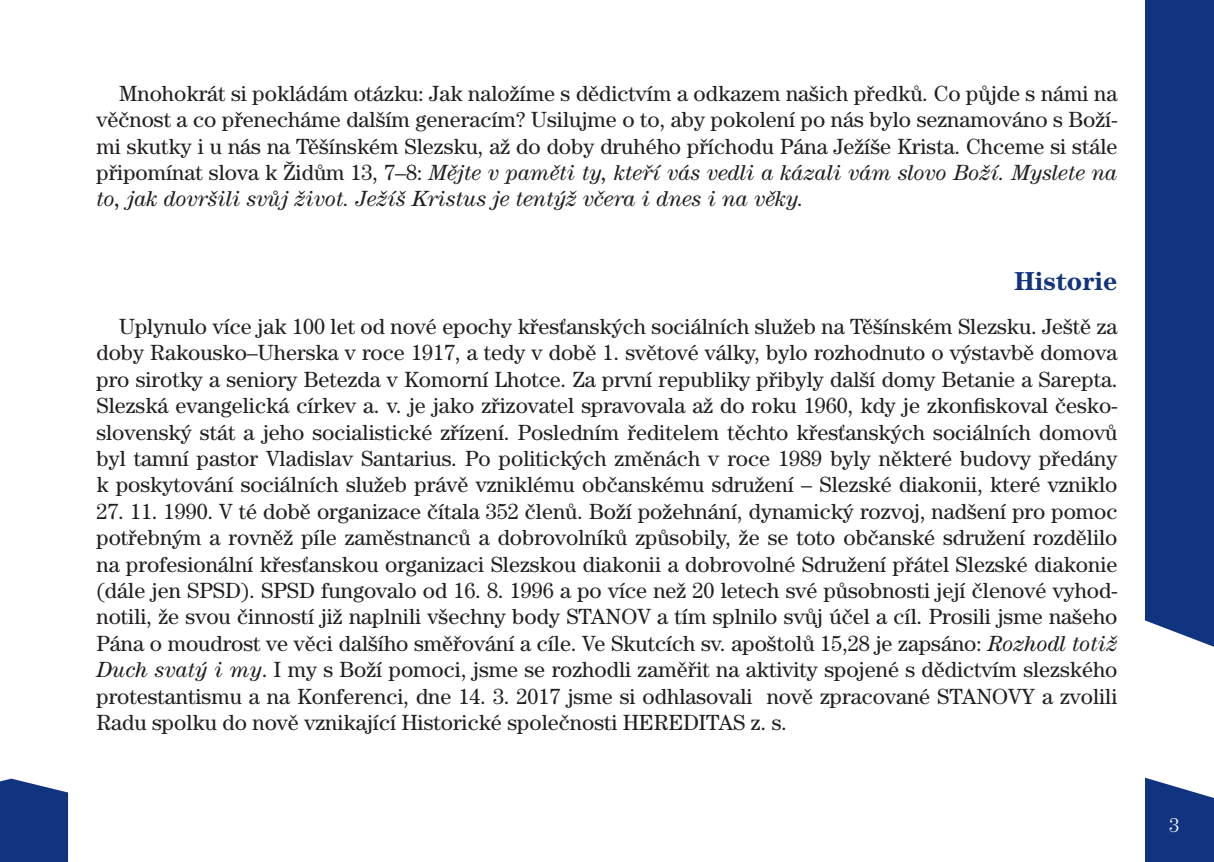
<style>
.page{position:relative;width:1214px;height:862px;background:#fff}
.page>*{position:absolute;margin:0;border:0;box-sizing:border-box;transform-origin:0 0}
.t1{font:700 26px "Century CE";color:#10347f}
.t2{font:22px/26.4px "Century CE";color:#231f20;text-align:justify}
.t3{font:300 20px "Century CE";color:#fff}
.s1{font-style:italic}
</style>
<div class="page">
<svg style="left:0;top:778px;width:68px;height:84px"></svg>
<div style="left:1145px;top:0;width:68px;height:862px;background:#10347f"></div>
<svg style="left:1145px;top:620px;width:68px;height:178px"></svg>
<p class="t2" style="left:96px;top:80px;width:1022px;text-indent:23px">Mnohokrát si pokládám otázku: Jak naložíme s dědictvím a odkazem našich předků. Co půjde s námi na věčnost a co přenecháme dalším generacím? Usilujme o to, aby pokolení po nás bylo seznamováno s Boží&shy;mi skutky i u nás na Těšínském Slezsku, až do doby druhého příchodu Pána Ježíše Krista. Chceme si stále připomínat slova k Židům 13, 7–8: <span class="s1">Mějte v paměti ty, kteří vás vedli a kázali vám slovo Boží. Myslete na to, jak dovršili svůj život. Ježíš Kristus je tentýž včera i dnes i na věky.</span></p>
<p class="t1" style="left:1014px;top:267px;width:105px">Historie</p>
<p class="t2" style="left:96px;top:313px;width:1022px;text-indent:23px">Uplynulo více jak 100 let od nové epochy křesťanských sociálních služeb na Těšínském Slezsku. Ještě za doby Rakousko–Uherska v roce 1917, a tedy v době 1. světové války, bylo rozhodnuto o výstavbě domova pro sirotky a seniory Betezda v Komorní Lhotce. Za první republiky přibyly další domy Betanie a Sarepta.<br>Slezská evangelická církev a. v. je jako zřizovatel spravovala až do roku 1960, kdy je zkonfiskoval česko&shy;slovenský stát a jeho socialistické zřízení. Posledním ředitelem těchto křesťanských sociálních domovů byl tamní pastor Vladislav Santarius. Po politických změnách v roce 1989 byly některé budovy předány k poskytování sociálních služeb právě vzniklému občanskému sdružení – Slezské diakonii, které vzniklo</p>
<p class="t2" style="left:96px;top:498px;width:1022px">27. 11. 1990. V té době organizace čítala 352 členů. Boží požehnání, dynamický rozvoj, nadšení pro pomoc potřebným a rovněž píle zaměstnanců a dobrovolníků způsobily, že se toto občanské sdružení rozdělilo na profesionální křesťanskou organizaci Slezskou diakonii a dobrovolné Sdružení přátel Slezské diakonie (dále jen SPSD). SPSD fungovalo od 16. 8. 1996 a po více než 20 letech své působnosti její členové vyhod&shy;notili, že svou činností již naplnili všechny body STANOV a tím splnilo svůj účel a cíl. Prosili jsme našeho Pána o moudrost ve věci dalšího směřování a cíle. Ve Skutcích sv. apoštolů 15,28 je zapsáno: <span class="s1">Rozhodl totiž Duch svatý i my</span>. I my s Boží pomoci, jsme se rozhodli zaměřit na aktivity spojené s dědictvím slezského protestantismu a na Konferenci, dne 14. 3. 2017 jsme si odhlasovali nově zpracované STANOVY a zvolili Radu spolku do nově vznikající Historické společnosti HEREDITAS z. s.</p>
<p class="t3" style="left:1168px;top:814px;width:12px">3</p>
</div>
